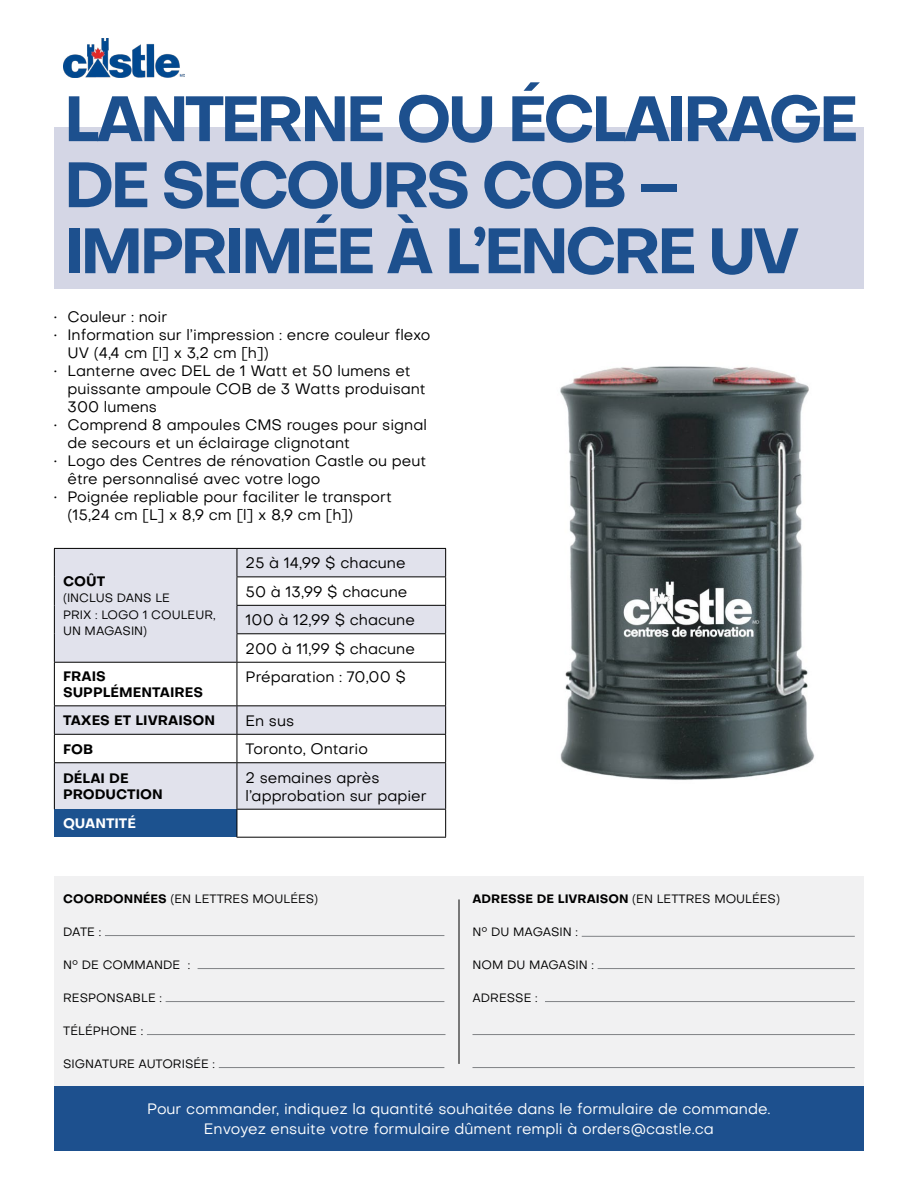
<style>
.page{position:relative;width:918px;height:1188px;background:#fff}
.page>*{position:absolute;margin:0;border:0;box-sizing:border-box;transform-origin:0 0}
.t1{font:700 63px/66px "Objective";letter-spacing:-.07em;color:#1d508e}
.t2{font:15px/18px "Objective";color:#000}
.t3{font:15px/19.5px "Objective";color:#fff;text-align:center}
.t4{font:700 13.5px/16.2px "Objective";color:#000}
.t5{font:700 13.5px "Objective";color:#fff}
.t6{font:12px/16.5px "Objective";color:#000}
.t7{font:700 12px "Objective";color:#000}
.s1{font-weight:700}
.s2{font-weight:400}
</style>
<div class="page">
<img style="left:64px;top:39px;width:120px;height:39px">
<img style="left:560px;top:366px;width:255px;height:414px">
<div style="left:54px;top:127px;width:810px;height:161px;background:#d4d6e5"></div>
<div style="left:55px;top:549px;width:390px;height:260px;background:#e1e2ec"></div>
<svg style="left:55px;top:577px;width:390px;height:185px"></svg>
<div style="left:54px;top:809px;width:183px;height:28px;background:#1c528f"></div>
<svg style="left:54px;top:549px;width:1px;height:113px"></svg>
<svg style="left:237px;top:549px;width:1px;height:113px"></svg>
<svg style="left:445px;top:549px;width:1px;height:113px"></svg>
<hr style="left:54px;top:663px;width:1px;height:42px;background:#000">
<hr style="left:237px;top:662px;width:209px;height:1px;background:#000">
<hr style="left:445px;top:663px;width:1px;height:42px;background:#000">
<hr style="left:237px;top:705px;width:209px;height:1px;background:#000">
<svg style="left:54px;top:706px;width:1px;height:56px"></svg>
<svg style="left:445px;top:706px;width:1px;height:56px"></svg>
<hr style="left:54px;top:763px;width:1px;height:46px;background:#000">
<hr style="left:445px;top:763px;width:1px;height:46px;background:#000">
<svg style="left:237px;top:810px;width:1px;height:27px"></svg>
<svg style="left:445px;top:810px;width:1px;height:27px"></svg>
<hr style="left:54px;top:662px;width:183px;height:1px;background:#000">
<hr style="left:237px;top:663px;width:1px;height:42px;background:#000">
<hr style="left:54px;top:705px;width:183px;height:1px;background:#000">
<hr style="left:54px;top:734px;width:183px;height:1px;background:#000">
<hr style="left:237px;top:734px;width:209px;height:1px;background:#000">
<svg style="left:237px;top:706px;width:1px;height:56px"></svg>
<hr style="left:54px;top:762px;width:183px;height:1px;background:#000">
<hr style="left:237px;top:762px;width:209px;height:1px;background:#000">
<hr style="left:237px;top:763px;width:1px;height:46px;background:#000">
<hr style="left:237px;top:837px;width:209px;height:1px;background:#000">
<hr style="left:54px;top:548px;width:183px;height:1px;background:#000">
<hr style="left:237px;top:548px;width:209px;height:1px;background:#000">
<hr style="left:237px;top:576px;width:209px;height:1px;background:#000">
<hr style="left:237px;top:605px;width:209px;height:1px;background:#000">
<hr style="left:237px;top:633px;width:209px;height:1px;background:#000">
<hr style="left:237px;top:809px;width:209px;height:1px;background:#000">
<div style="left:54px;top:876px;width:810px;height:210px;background:#f1f1f2"></div>
<hr style="left:105px;top:935px;width:339px;height:1px;background:#808285">
<hr style="left:198px;top:968px;width:246px;height:1px;background:#808285">
<hr style="left:166px;top:1001px;width:278px;height:1px;background:#808285">
<hr style="left:147px;top:1034px;width:299px;height:1px;background:#808285">
<hr style="left:219px;top:1067px;width:225px;height:1px;background:#808285">
<hr style="left:582px;top:936px;width:273px;height:1px;background:#808285">
<hr style="left:598px;top:968px;width:257px;height:1px;background:#808285">
<hr style="left:545px;top:1001px;width:310px;height:1px;background:#808285">
<hr style="left:472px;top:1034px;width:383px;height:1px;background:#808285">
<hr style="left:472px;top:1067px;width:383px;height:1px;background:#808285">
<hr style="left:459px;top:899px;width:1px;height:165px;background:#000">
<div style="left:54px;top:1086px;width:810px;height:65px;background:#1d508e"></div>
<h1 class="t1" style="left:64px;top:85px;width:797px">LANTERNE OU ÉCLAIRAGE<br>DE SECOURS COB –<br>IMPRIMÉE À L’ENCRE UV</h1>
<p class="t2" style="left:54px;top:308px;width:115px">• Couleur : noir</p>
<p class="t2" style="left:67px;top:326px;width:364px;text-indent:-14px">• Information sur l’impression : encre couleur flexo<br>UV (4,4 cm [l] x 3,2 cm [h])</p>
<p class="t2" style="left:67px;top:362px;width:360px;text-indent:-14px">• Lanterne avec DEL de 1 Watt et 50 lumens et puissante ampoule COB de 3 Watts produisant<br>300 lumens</p>
<p class="t2" style="left:67px;top:416px;width:361px;text-indent:-14px">• Comprend 8 ampoules CMS rouges pour signal de secours et un éclairage clignotant</p>
<p class="t2" style="left:67px;top:452px;width:360px;text-indent:-14px">• Logo des Centres de rénovation Castle ou peut être personnalisé avec votre logo</p>
<p class="t2" style="left:67px;top:488px;width:326px;text-indent:-14px">• Poignée repliable pour faciliter le transport (15,24 cm [L] x 8,9 cm [l] x 8,9 cm [h])</p>
<p class="t4" style="left:63px;top:573px;width:44px">COÛT</p>
<p class="t6" style="left:63px;top:590px;width:154px">(INCLUS DANS LE<br>PRIX : LOGO 1 COULEUR,<br>UN MAGASIN)</p>
<p class="t2" style="left:246px;top:549px;width:171px;line-height:28.5px">25 à 14,99 $ chacune<br>50 à 13,99 $ chacune<br>100 à 12,99 $ chacune<br>200 à 11,99 $ chacune</p>
<p class="t4" style="left:63px;top:668px;width:142px">FRAIS<br>SUPPLÉMENTAIRES</p>
<p class="t2" style="left:246px;top:668px;width:162px">Préparation : 70,00 $</p>
<p class="t4" style="left:63px;top:712px;width:154px">TAXES ET LIVRAISON</p>
<p class="t2" style="left:246px;top:711px;width:50px">En sus</p>
<p class="t4" style="left:63px;top:741px;width:32px">FOB</p>
<p class="t2" style="left:246px;top:740px;width:124px">Toronto, Ontario</p>
<p class="t4" style="left:63px;top:770px;width:101px">DÉLAI DE<br>PRODUCTION</p>
<p class="t2" style="left:246px;top:768px;width:183px">2 semaines après l’approbation sur papier</p>
<p class="t5" style="left:63px;top:814px;width:75px">QUANTITÉ</p>
<p class="t6" style="left:63px;top:890px;width:257px"><span class="s1">COORDONNÉES</span> (EN LETTRES MOULÉES)</p>
<p class="t6" style="left:63px;top:923px;width:40px">DATE :</p>
<p class="t6" style="left:63px;top:956px;width:129px">N° DE COMMANDE :</p>
<p class="t6" style="left:63px;top:989px;width:100px">RESPONSABLE :</p>
<p class="t6" style="left:63px;top:1022px;width:82px">TÉLÉPHONE :</p>
<p class="t6" style="left:63px;top:1055px;width:153px">SIGNATURE AUTORISÉE :</p>
<p class="t7" style="left:472px;top:890px;width:309px">ADRESSE DE LIVRAISON <span class="s2">(EN LETTRES MOULÉES)</span></p>
<p class="t6" style="left:472px;top:923px;width:107px">N° DU MAGASIN :</p>
<p class="t6" style="left:472px;top:956px;width:123px">NOM DU MAGASIN :</p>
<p class="t6" style="left:472px;top:989px;width:67px">ADRESSE :</p>
<p class="t3" style="left:147px;top:1099px;width:625px">Pour commander, indiquez la quantité souhaitée dans le formulaire de commande.<br>Envoyez ensuite votre formulaire dûment rempli à orders@castle.ca</p>
</div>
